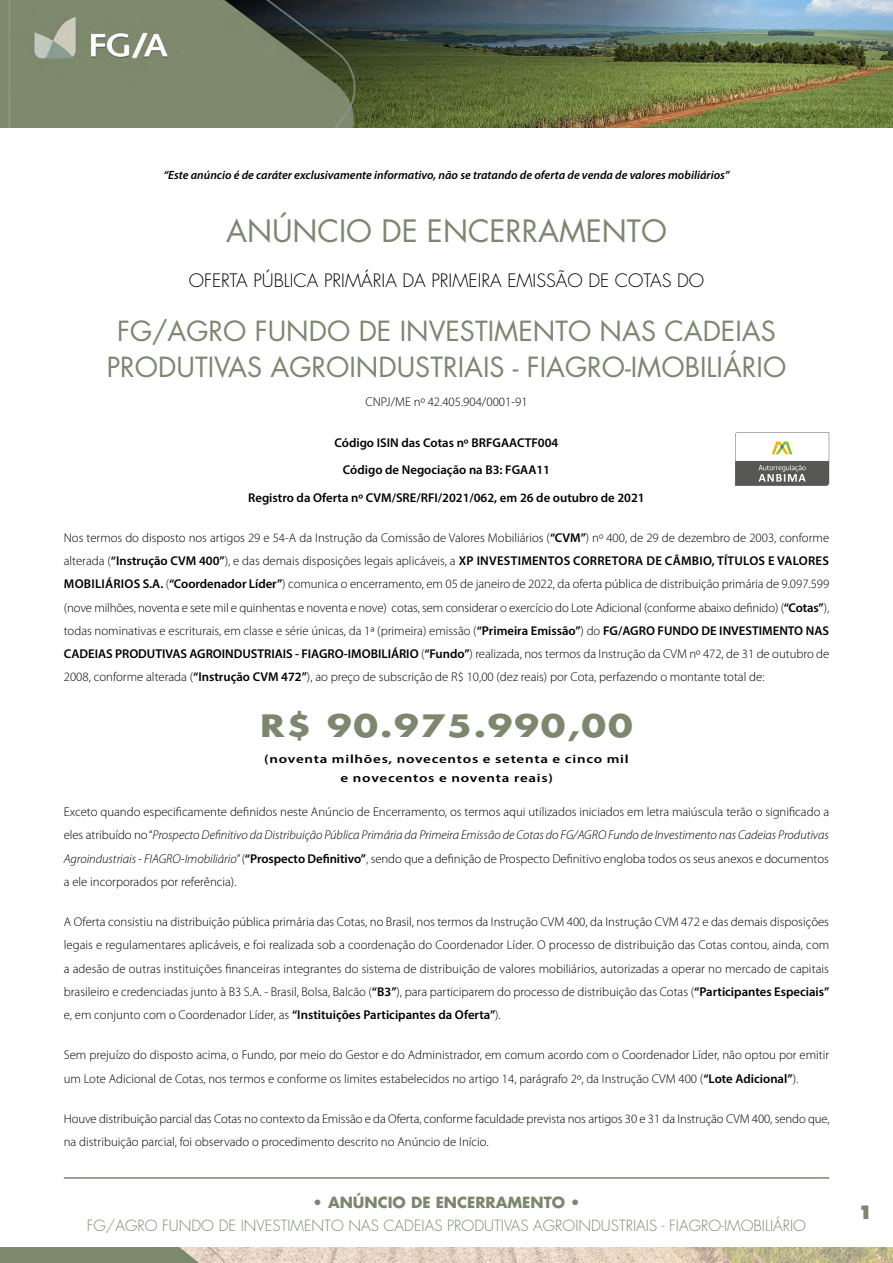
<style>
.page{position:relative;width:893px;height:1263px;background:#fff}
.page>*{position:absolute;margin:0;border:0;box-sizing:border-box;transform-origin:0 0}
.t1{font:30px "Futura LT";color:#7c876e}
.t2{font:700 30px "Futura LT";letter-spacing:.05em;color:#7c876e;scale:1.2 1}
.t3{font:27px/35.2px "Futura LT";color:#7c876e;text-align:center}
.t4{font:300 18px "Futura LT";color:#000}
.t5{font:800 18px "Futura LT";color:#7c876e}
.t6{font:300 15px "Futura LT";color:#7c876e}
.t7{font:700 15px "Futura LT";color:#7c876e}
.t8{font:300 12.75px/23.2px "Myriad Pro";color:#000;text-align:justify}
.t9{font:600 12.75px/27.5px "Myriad Pro";color:#000;text-align:center}
.t10{font:italic 600 12px "Myriad Pro";color:#000}
.t11{font:600 12px/19.6px "Myriad Pro";letter-spacing:.05em;color:#000;text-align:center;scale:1.25 1}
.s1{font-weight:600}
.s2{font-style:italic}
</style>
<div class="page">
<img style="left:0;top:1248px;width:893px;height:15px">
<img style="left:0;top:0;width:893px;height:127px">
<hr style="left:64px;top:1177px;width:765px;height:2px;background:#7c876e">
<svg style="left:735px;top:432px;width:94px;height:54px"></svg>
<p class="t10" style="left:163px;top:167px;width:568px">“Este anúncio é de caráter exclusivamente informativo, não se tratando de oferta de venda de valores mobiliários”</p>
<h1 class="t1" style="left:226px;top:211px;width:442px">ANÚNCIO DE ENCERRAMENTO</h1>
<h3 class="t4" style="left:189px;top:269px;width:517px">OFERTA PÚBLICA PRIMÁRIA DA PRIMEIRA EMISSÃO DE COTAS DO</h3>
<h2 class="t3" style="left:107px;top:314px;width:681px">FG/AGRO FUNDO DE INVESTIMENTO NAS CADEIAS<br>PRODUTIVAS AGROINDUSTRIAIS - FIAGRO-IMOBILIÁRIO</h2>
<p class="t8" style="left:365px;top:391px;width:164px">CNPJ/ME nº 42.405.904/0001-91</p>
<p class="t9" style="left:248px;top:428px;width:398px">Código ISIN das Cotas nº BRFGAACTF004<br>Código de Negociação na B3: FGAA11<br>Registro da Oferta nº CVM/SRE/RFI/2021/062, em 26 de outubro de 2021</p>
<p class="t8" style="left:64px;top:526px;width:767px">Nos termos do disposto nos artigos 29 e 54-A da Instrução da Comissão de Valores Mobiliários (<span class="s1">“CVM”</span>) nº 400, de 29 de dezembro de 2003, conforme alterada (<span class="s1">“Instrução CVM 400”</span>), e das demais disposições legais aplicáveis, a <span class="s1">XP INVESTIMENTOS CORRETORA DE CÂMBIO, TÍTULOS E VALORES MOBILIÁRIOS</span> <span class="s1">S.A.</span> (<span class="s1">“Coordenador Líder”</span>) comunica o encerramento, em 05 de janeiro de 2022, da oferta pública de distribuição primária de 9.097.599 (nove milhões, noventa e sete mil e quinhentas e noventa e nove) cotas, sem considerar o exercício do Lote Adicional (conforme abaixo definido) (<span class="s1">“Cotas”</span>), todas nominativas e escriturais, em classe e série únicas, da 1ª (primeira) emissão (<span class="s1">“Primeira Emissão”</span>) do <span class="s1">FG/AGRO FUNDO DE INVESTIMENTO NAS CADEIAS PRODUTIVAS AGROINDUSTRIAIS - FIAGRO-IMOBILIÁRIO</span> (<span class="s1">“Fundo”</span>) realizada, nos termos da Instrução da CVM nº 472, de 31 de outubro de 2008, conforme alterada (<span class="s1">“Instrução CVM 472”</span>), ao preço de subscrição de R$ 10,00 (dez reais) por Cota, perfazendo o montante total de:</p>
<h1 class="t2" style="left:260px;top:705px;width:312px">R$ 90.975.990,00</h1>
<p class="t11" style="left:264px;top:748px;width:293px">(noventa milhões, novecentos e setenta e cinco mil e novecentos e noventa reais)</p>
<p class="t8" style="left:64px;top:800px;width:767px">Exceto quando especificamente definidos neste Anúncio de Encerramento, os termos aqui utilizados iniciados em letra maiúscula terão o significado a eles atribuído no “<span class="s2">Prospecto Definitivo da Distribuição Pública Primária da Primeira Emissão de Cotas do FG/AGRO Fundo de Investimento nas Cadeias Produtivas Agroindustriais - FIAGRO-Imobiliário</span>” (<span class="s1">“Prospecto Definitivo”</span>, sendo que a definição de Prospecto Definitivo engloba todos os seus anexos e documentos a ele incorporados por referência).</p>
<p class="t8" style="left:64px;top:910px;width:767px">A Oferta consistiu na distribuição pública primária das Cotas, no Brasil, nos termos da Instrução CVM 400, da Instrução CVM 472 e das demais disposições legais e regulamentares aplicáveis, e foi realizada sob a coordenação do Coordenador Líder. O processo de distribuição das Cotas contou, ainda, com a adesão de outras instituições financeiras integrantes do sistema de distribuição de valores mobiliários, autorizadas a operar no mercado de capitais brasileiro e credenciadas junto à B3 S.A. - Brasil, Bolsa, Balcão (<span class="s1">“B3”</span>), para participarem do processo de distribuição das Cotas (<span class="s1">“Participantes Especiais” </span>e, em conjunto com o Coordenador Líder, as <span class="s1">“Instituições Participantes da Oferta”</span>).</p>
<p class="t8" style="left:64px;top:1044px;width:767px">Sem prejuízo do disposto acima, o Fundo, por meio do Gestor e do Administrador, em comum acordo com o Coordenador Líder, não optou por emitir um Lote Adicional de Cotas, nos termos e conforme os limites estabelecidos no artigo 14, parágrafo 2º, da Instrução CVM 400 (<span class="s1">“Lote Adicional”</span>).</p>
<p class="t8" style="left:64px;top:1107px;width:767px">Houve distribuição parcial das Cotas no contexto da Emissão e da Oferta, conforme faculdade prevista nos artigos 30 e 31 da Instrução CVM 400, sendo que, na distribuição parcial, foi observado o procedimento descrito no Anúncio de Início.</p>
<p class="t7" style="left:313px;top:1192px;width:269px">• ANÚNCIO DE ENCERRAMENTO •</p>
<p class="t6" style="left:87px;top:1216px;width:721px">FG/AGRO FUNDO DE INVESTIMENTO NAS CADEIAS PRODUTIVAS AGROINDUSTRIAIS - FIAGRO-IMOBILIÁRIO</p>
<h3 class="t5" style="left:858px;top:1200px;width:16px">1</h3>
</div>
